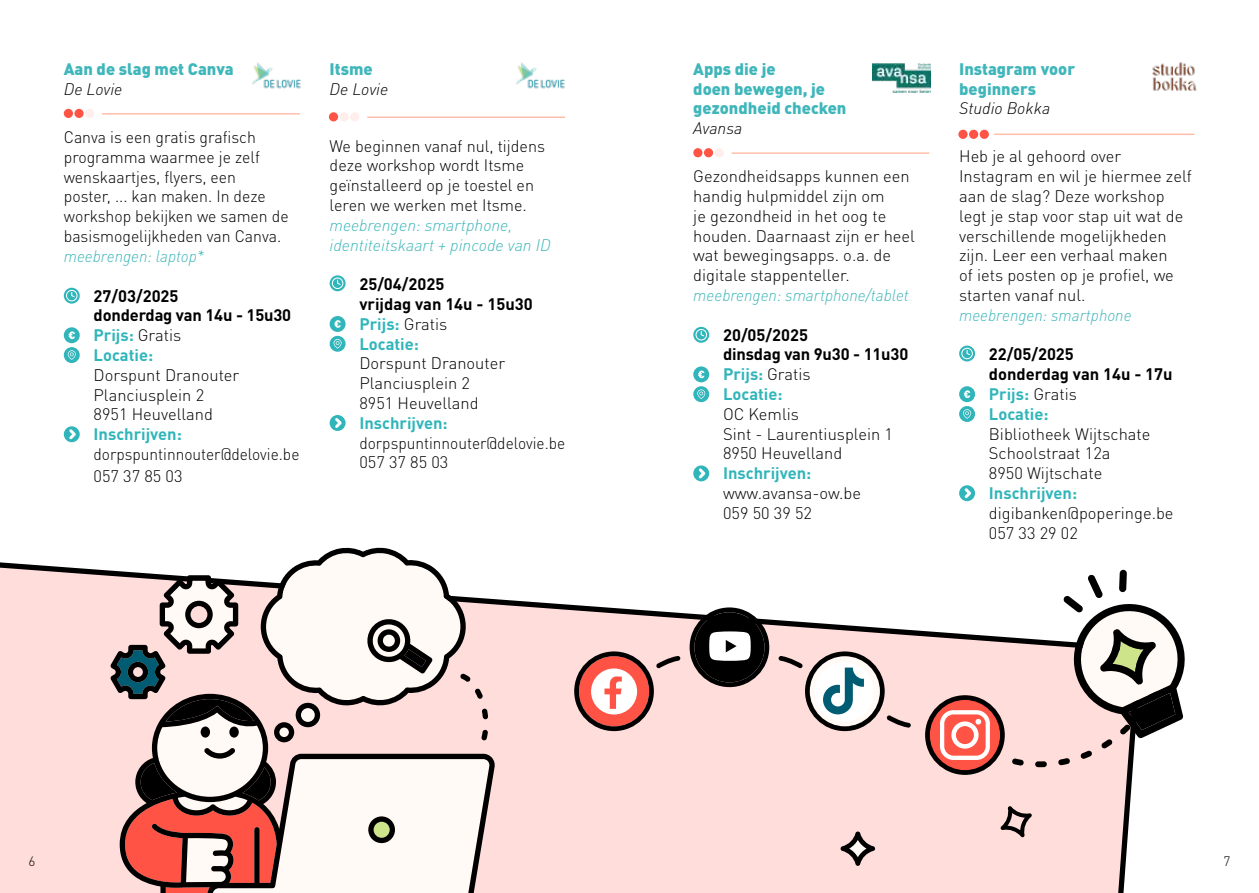
<style>
.page{position:relative;width:1259px;height:893px;background:#fff}
.page>*{position:absolute;margin:0;border:0;box-sizing:border-box;transform-origin:0 0}
.t1{font:300 16.5px/19.8px "DIN Pro";color:#000}
.t2{font:700 16.5px/19.8px "DIN Pro";color:#000}
.t3{font:300 16.5px/19.8px "DIN Pro";color:#000;scale:.96 1}
.t4{font:900 16.5px/19.8px "DIN Pro";color:#3eb6ba}
.t5{font:300 16.5px/21.6px "DIN Pro";color:#000;scale:.94 1}
.t6{font:italic 300 16.5px "DIN Pro";color:#3eb6ba;scale:.96 1}
.t7{font:italic 300 16.5px/19.8px "DIN Pro";color:#3eb6ba}
.t8{font:700 16.5px "DIN Pro";color:#30b5ba}
.t9{font:italic 300 16.5px "DIN Pro";color:#000}
.t10{font:300 13.5px "DIN Pro";color:#000}
.s1{color:#30b5ba}
.s2{font-weight:300}
</style>
<div class="page">
<svg style="left:64px;top:288px;width:16px;height:16px"></svg>
<svg style="left:66px;top:290px;width:12px;height:11px"></svg>
<svg style="left:64px;top:327px;width:16px;height:16px"></svg>
<svg style="left:69px;top:331px;width:6px;height:8px"></svg>
<svg style="left:64px;top:347px;width:16px;height:16px"></svg>
<svg style="left:68px;top:350px;width:8px;height:10px"></svg>
<div style="left:64px;top:426px;width:16px;height:16px;background:#30b5ba;border-radius:50%"></div>
<svg style="left:67px;top:426px;width:12px;height:16px"></svg>
<svg style="left:330px;top:275px;width:15px;height:16px"></svg>
<svg style="left:332px;top:277px;width:11px;height:12px"></svg>
<div style="left:330px;top:316px;width:15px;height:16px;background:#30b5ba;border-radius:50%"></div>
<svg style="left:334px;top:320px;width:7px;height:8px"></svg>
<div style="left:330px;top:336px;width:15px;height:16px;background:#30b5ba;border-radius:50%"></div>
<svg style="left:333px;top:339px;width:9px;height:10px"></svg>
<svg style="left:330px;top:415px;width:15px;height:16px"></svg>
<svg style="left:332px;top:415px;width:12px;height:16px"></svg>
<hr style="left:367px;top:117px;width:198px;height:1px;background:#ffbeab">
<hr style="left:731px;top:152px;width:198px;height:2px;background:#ffbeab">
<img style="left:515px;top:62px;width:50px;height:27px">
<div style="left:329px;top:112px;width:9px;height:9px;background:#ff5445;border-radius:50%"></div>
<div style="left:693px;top:148px;width:9px;height:9px;background:#ff5445;border-radius:50%"></div>
<div style="left:339px;top:112px;width:10px;height:9px;background:#ffeeec;border-radius:50%"></div>
<div style="left:704px;top:148px;width:9px;height:9px;background:#ff5445;border-radius:50%"></div>
<div style="left:350px;top:112px;width:9px;height:9px;background:#ffeeec;border-radius:50%"></div>
<div style="left:714px;top:148px;width:10px;height:9px;background:#ffeeec;border-radius:50%"></div>
<svg style="left:693px;top:327px;width:16px;height:16px"></svg>
<svg style="left:695px;top:329px;width:12px;height:12px"></svg>
<svg style="left:693px;top:366px;width:16px;height:16px"></svg>
<svg style="left:698px;top:371px;width:6px;height:7px"></svg>
<svg style="left:693px;top:386px;width:16px;height:16px"></svg>
<svg style="left:697px;top:389px;width:8px;height:10px"></svg>
<svg style="left:693px;top:465px;width:16px;height:16px"></svg>
<svg style="left:696px;top:466px;width:12px;height:15px"></svg>
<svg style="left:959px;top:346px;width:16px;height:15px"></svg>
<svg style="left:961px;top:348px;width:12px;height:11px"></svg>
<div style="left:959px;top:386px;width:16px;height:16px;background:#30b5ba;border-radius:50%"></div>
<svg style="left:964px;top:390px;width:6px;height:8px"></svg>
<div style="left:959px;top:406px;width:16px;height:16px;background:#30b5ba;border-radius:50%"></div>
<svg style="left:963px;top:409px;width:8px;height:10px"></svg>
<svg style="left:959px;top:485px;width:16px;height:16px"></svg>
<svg style="left:962px;top:485px;width:12px;height:16px"></svg>
<hr style="left:994px;top:134px;width:200px;height:1px;background:#ffbeab">
<div style="left:958px;top:130px;width:9px;height:9px;background:#ff5445;border-radius:50%"></div>
<div style="left:969px;top:130px;width:9px;height:9px;background:#ff5445;border-radius:50%"></div>
<div style="left:979px;top:130px;width:10px;height:9px;background:#ff5445;border-radius:50%"></div>
<img style="left:1152px;top:62px;width:45px;height:29px">
<svg style="left:0;top:562px;width:1133px;height:331px"></svg>
<svg style="left:110px;top:547px;width:379px;height:346px"></svg>
<svg style="left:840px;top:831px;width:35px;height:35px"></svg>
<svg style="left:574px;top:651px;width:106px;height:80px"></svg>
<svg style="left:689px;top:607px;width:80px;height:80px"></svg>
<svg style="left:925px;top:695px;width:79px;height:80px;background:#d27e77"></svg>
<svg style="left:778px;top:651px;width:133px;height:80px"></svg>
<svg style="left:1000px;top:805px;width:32px;height:32px"></svg>
<svg style="left:1035px;top:761px;width:12px;height:6px"></svg>
<svg style="left:1012px;top:758px;width:12px;height:8px"></svg>
<svg style="left:1058px;top:570px;width:127px;height:195px"></svg>
<img style="left:872px;top:64px;width:58px;height:28px">
<hr style="left:102px;top:113px;width:198px;height:2px;background:#ffbeab">
<img style="left:251px;top:62px;width:50px;height:27px">
<div style="left:64px;top:109px;width:9px;height:9px;background:#ff5445;border-radius:50%"></div>
<div style="left:74px;top:109px;width:10px;height:9px;background:#ff5445;border-radius:50%"></div>
<div style="left:85px;top:109px;width:9px;height:9px;background:#ffeeec;border-radius:50%"></div>
<p class="t4" style="left:64px;top:57px;width:171px">Aan de slag met Canva</p>
<p class="t9" style="left:64px;top:76px;width:60px">De Lovie</p>
<p class="t3" style="left:64px;top:126px;width:236px">Canva is een gratis grafisch programma waarmee je zelf wenskaartjes, flyers, een<br>poster, ... kan maken. In deze workshop bekijken we samen de basismogelijkheden van Canva.</p>
<p class="t6" style="left:64px;top:243px;width:147px">meebrengen: laptop*</p>
<p class="t2" style="left:94px;top:284px;width:199px">27/03/2025<br>donderdag van 14u - 15u30<br><span class="s1">Prijs:</span> <span class="s2">Gratis<br></span><span class="s1">Locatie:</span></p>
<p class="t1" style="left:94px;top:363px;width:147px">Dorspunt Dranouter<br>Planciusplein 2<br>8951 Heuvelland</p>
<p class="t8" style="left:94px;top:420px;width:90px">Inschrijven:</p>
<p class="t5" style="left:94px;top:442px;width:220px">dorpspuntinnouter@delovie.be<br>057 37 85 03</p>
<p class="t4" style="left:330px;top:57px;width:45px">Itsme</p>
<p class="t9" style="left:330px;top:76px;width:60px">De Lovie</p>
<p class="t1" style="left:330px;top:134px;width:217px">We beginnen vanaf nul, tijdens deze workshop wordt Itsme geïnstalleerd op je toestel en leren we werken met Itsme.</p>
<p class="t7" style="left:330px;top:214px;width:222px">meebrengen: smartphone, identiteitskaart + pincode van ID</p>
<p class="t2" style="left:359px;top:272px;width:175px">25/04/2025<br>vrijdag van 14u - 15u30<br><span class="s1">Prijs:</span> <span class="s2">Gratis<br></span><span class="s1">Locatie:</span></p>
<p class="t1" style="left:359px;top:352px;width:147px">Dorspunt Dranouter<br>Planciusplein 2<br>8951 Heuvelland</p>
<p class="t8" style="left:359px;top:409px;width:90px">Inschrijven:</p>
<p class="t5" style="left:359px;top:431px;width:220px;line-height:19.8px">dorpspuntinnouter@delovie.be<br>057 37 85 03</p>
<p class="t10" style="left:28px;top:851px;width:8px">6</p>
<p class="t4" style="left:693px;top:57px;width:155px">Apps die je<br>doen bewegen, je gezondheid checken</p>
<p class="t9" style="left:693px;top:116px;width:51px">Avansa</p>
<p class="t1" style="left:693px;top:165px;width:223px">Gezondheidsapps kunnen een handig hulpmiddel zijn om<br>je gezondheid in het oog te houden. Daarnaast zijn er heel wat bewegingsapps. o.a. de digitale stappenteller.</p>
<p class="t6" style="left:693px;top:282px;width:226px">meebrengen: smartphone/tablet</p>
<p class="t2" style="left:723px;top:323px;width:187px">20/05/2025<br>dinsdag van 9u30 - 11u30<br><span class="s1">Prijs:</span> <span class="s2">Gratis<br></span><span class="s1">Locatie:</span></p>
<p class="t1" style="left:723px;top:403px;width:172px">OC Kemlis<br>Sint - Laurentiusplein 1<br>8950 Heuvelland</p>
<p class="t8" style="left:723px;top:459px;width:90px">Inschrijven:</p>
<p class="t1" style="left:723px;top:482px;width:139px">www.avansa-ow.be<br>059 50 39 52</p>
<p class="t4" style="left:959px;top:57px;width:118px">Instagram voor beginners</p>
<p class="t9" style="left:959px;top:96px;width:93px">Studio Bokka</p>
<p class="t1" style="left:959px;top:145px;width:234px">Heb je al gehoord over<br>Instagram en wil je hiermee zelf aan de slag? Deze workshop legt je stap voor stap uit wat de verschillende mogelijkheden zijn. Leer een verhaal maken<br>of iets posten op je profiel, we starten vanaf nul.</p>
<p class="t6" style="left:959px;top:302px;width:181px">meebrengen: smartphone</p>
<p class="t2" style="left:989px;top:343px;width:185px">22/05/2025<br>donderdag van 14u - 17u<br><span class="s1">Prijs:</span> <span class="s2">Gratis<br></span><span class="s1">Locatie:</span></p>
<p class="t1" style="left:989px;top:422px;width:163px">Bibliotheek Wijtschate<br>Schoolstraat 12a<br>8950 Wijtschate</p>
<p class="t8" style="left:989px;top:479px;width:90px">Inschrijven:</p>
<p class="t1" style="left:989px;top:502px;width:186px">digibanken@poperinge.be<br>057 33 29 02</p>
<p class="t10" style="left:1223px;top:851px;width:8px">7</p>
</div>
